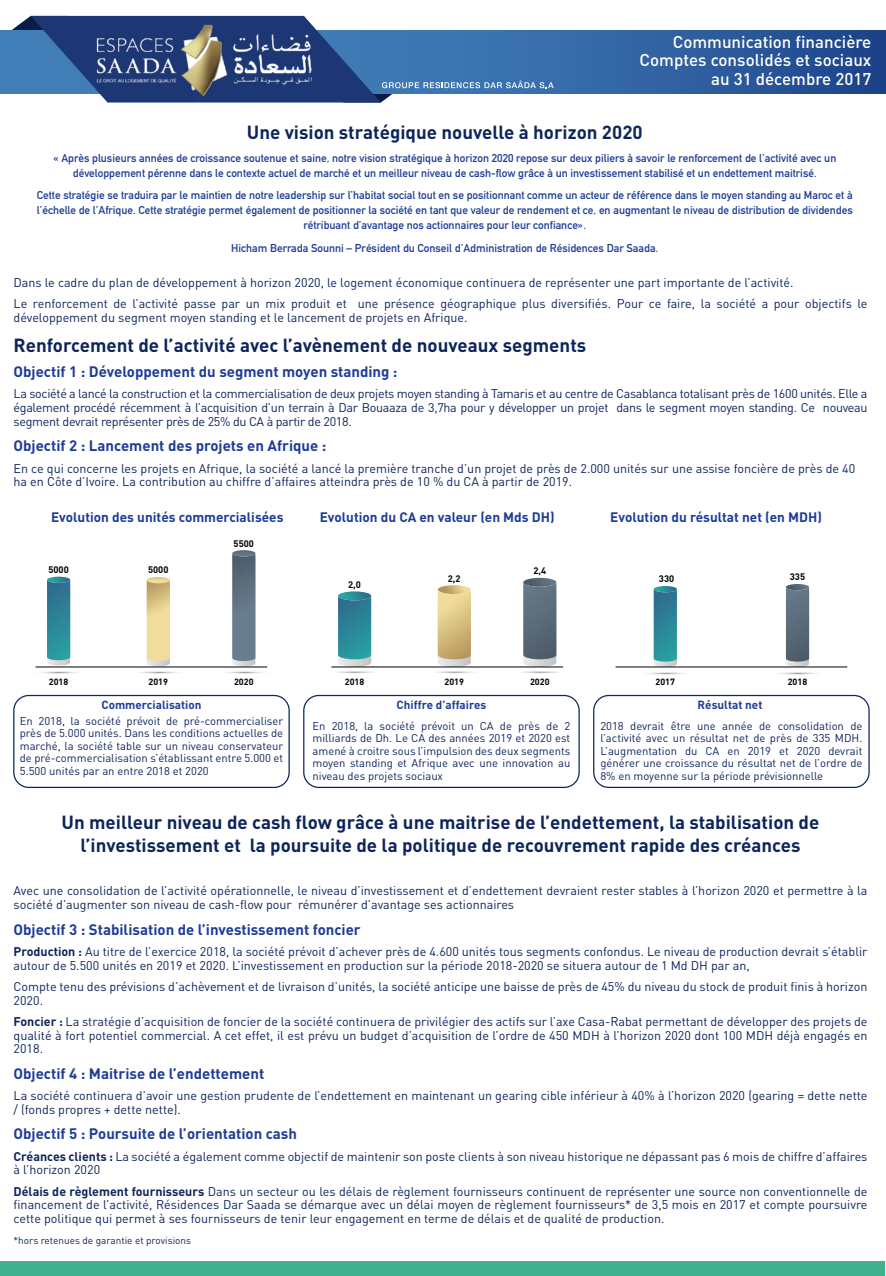
<style>
.page{position:relative;width:886px;height:1276px;background:#fff}
.page>*{position:absolute;margin:0;border:0;box-sizing:border-box;transform-origin:0 0}
.t1{font:700 18.75px/22.5px "DIN";color:#0d255b;text-align:center}
.t2{font:500 16.88px/18.8px "DIN";color:#fff;text-align:right}
.t3{font:700 15px "DIN";color:#1d3c98}
.t4{font:700 13.62px "DIN";color:#1d3c98}
.t5{font:12.5px/13.8px "DIN";color:#0d255b}
.t6{font:700 11.75px "DIN";color:#1d3c98}
.t7{font:700 11.25px/15px "DIN Alternate";color:#1d3c98;text-align:center}
.t8{font:11.25px/12.5px "DIN";color:#0d255b;text-align:justify}
.t9{font:10px "DIN";color:#0d255b}
.t10{font:700 9.38px "DIN";color:#000}
.t11{font:700 9px "DIN";color:#000}
.s1{font-weight:700}
</style>
<div class="page">
<svg style="left:0;top:30px;width:885px;height:64px;background:#2b5a9c"></svg>
<svg style="left:11px;top:16px;width:543px;height:87px;background:#5373a1"></svg>
<div style="left:0;top:1261px;width:885px;height:15px;background:#41b190"></div>
<svg style="left:638px;top:671px;width:55px;height:4px"></svg>
<svg style="left:770px;top:671px;width:55px;height:4px"></svg>
<svg style="left:654px;top:586px;width:23px;height:81px;background:#398c9c"></svg>
<svg style="left:786px;top:584px;width:23px;height:83px;background:#63727f"></svg>
<svg style="left:327px;top:670px;width:55px;height:3px"></svg>
<svg style="left:427px;top:670px;width:55px;height:3px"></svg>
<svg style="left:512px;top:670px;width:55px;height:3px"></svg>
<svg style="left:31px;top:670px;width:55px;height:4px"></svg>
<svg style="left:131px;top:670px;width:55px;height:4px"></svg>
<svg style="left:217px;top:670px;width:55px;height:4px"></svg>
<svg style="left:47px;top:577px;width:23px;height:88px;background:#378c9c"></svg>
<svg style="left:147px;top:577px;width:23px;height:89px;background:#e5d096"></svg>
<svg style="left:232px;top:550px;width:23px;height:116px;background:#6a7b89"></svg>
<svg style="left:338px;top:591px;width:33px;height:76px;background:#42919f"></svg>
<svg style="left:438px;top:585px;width:33px;height:82px;background:#d6c089"></svg>
<svg style="left:523px;top:578px;width:33px;height:89px;background:#677682"></svg>
<div style="left:13px;top:695px;width:277px;height:93px;border:1px solid #0d255b;border-radius:15px"></div>
<div style="left:303px;top:695px;width:277px;height:93px;border:1px solid #0d255b;border-radius:15px"></div>
<div style="left:593px;top:695px;width:277px;height:93px;border:1px solid #0d255b;border-radius:15px"></div>
<hr style="left:36px;top:667px;width:231px;height:1px;background:#000">
<hr style="left:331px;top:667px;width:232px;height:1px;background:#000">
<hr style="left:615px;top:667px;width:232px;height:1px;background:#000">
<h2 class="t2" style="left:640px;top:32px;width:233px">Communication financière<br>Comptes consolidés et sociaux au 31 décembre 2017</h2>
<h1 class="t1" style="left:247px;top:120px;width:397px">Une vision stratégique nouvelle à horizon 2020</h1>
<p class="t7" style="left:53px;top:149px;width:784px">« Après plusieurs années de croissance soutenue et saine, notre vision stratégique à horizon 2020 repose sur deux piliers à savoir le renforcement de l’activité avec un développement pérenne dans le contexte actuel de marché et un meilleur niveau de cash-flow grâce à un investissement stabilisé et un endettement maitrisé.</p>
<p class="t7" style="left:37px;top:187px;width:817px">Cette stratégie se traduira par le maintien de notre leadership sur l’habitat social tout en se positionnant comme un acteur de référence dans le moyen standing au Maroc et à l’échelle de l’Afrique. Cette stratégie permet également de positionner la société en tant que valeur de rendement et ce, en augmentant le niveau de distribution de dividendes rétribuant d’avantage nos actionnaires pour leur confiance».</p>
<p class="t7" style="left:231px;top:239px;width:429px">Hicham Berrada Sounni – Président du Conseil d’Administration de Résidences Dar Saada.</p>
<p class="t5" style="left:14px;top:271px;width:855px;line-height:21.2px">Dans le cadre du plan de développement à horizon 2020, le logement économique continuera de représenter une part importante de l’activité.<br>Le renforcement de l’activité passe par un mix produit et une présence géographique plus diversifiés. Pour ce faire, la société a pour objectifs le</p>
<p class="t5" style="left:14px;top:310px;width:455px">développement du segment moyen standing et le lancement de projets en Afrique.</p>
<h1 class="t1" style="left:14px;top:333px;width:574px">Renforcement de l’activité avec l’avènement de nouveaux segments</h1>
<p class="t3" style="left:14px;top:362px;width:385px">Objectif 1 : Développement du segment moyen standing :</p>
<p class="t5" style="left:14px;top:387px;width:855px;text-align:justify">La société a lancé la construction et la commercialisation de deux projets moyen standing à Tamaris et au centre de Casablanca totalisant près de 1600 unités. Elle a également procédé récemment à l’acquisition d’un terrain à Dar Bouaaza de 3,7ha pour y développer un projet dans le segment moyen standing. Ce nouveau segment devrait représenter près de 25% du CA à partir de 2018.</p>
<p class="t3" style="left:14px;top:436px;width:314px">Objectif 2 : Lancement des projets en Afrique :</p>
<p class="t5" style="left:14px;top:461px;width:843px">En ce qui concerne les projets en Afrique, la société a lancé la première tranche d’un projet de près de 2.000 unités sur une assise foncière de près de 40 ha en Côte d’Ivoire. La contribution au chiffre d’affaires atteindra près de 10 % du CA à partir de 2019.</p>
<p class="t4" style="left:51px;top:508px;width:234px">Evolution des unités commercialisées</p>
<p class="t4" style="left:320px;top:508px;width:236px">Evolution du CA en valeur (en Mds DH)</p>
<p class="t4" style="left:610px;top:508px;width:213px">Evolution du résultat net (en MDH)</p>
<p class="t10" style="left:48px;top:563px;width:22px">5000</p>
<p class="t10" style="left:148px;top:564px;width:22px">5000</p>
<p class="t10" style="left:234px;top:537px;width:22px">5500</p>
<p class="t10" style="left:348px;top:579px;width:14px">2,0</p>
<p class="t10" style="left:448px;top:572px;width:14px">2,2</p>
<p class="t10" style="left:533px;top:565px;width:14px">2,4</p>
<p class="t10" style="left:659px;top:572px;width:17px">330</p>
<p class="t10" style="left:790px;top:570px;width:17px">335</p>
<p class="t11" style="left:49px;top:675px;width:21px">2018</p>
<p class="t11" style="left:149px;top:675px;width:21px">2019</p>
<p class="t11" style="left:234px;top:675px;width:21px">2020</p>
<p class="t11" style="left:345px;top:675px;width:21px">2018</p>
<p class="t11" style="left:444px;top:675px;width:21px">2019</p>
<p class="t11" style="left:530px;top:675px;width:21px">2020</p>
<p class="t11" style="left:655px;top:675px;width:21px">2017</p>
<p class="t11" style="left:788px;top:675px;width:21px">2018</p>
<p class="t6" style="left:101px;top:697px;width:102px">Commercialisation</p>
<p class="t6" style="left:397px;top:697px;width:91px">Chiffre d’affaires</p>
<p class="t6" style="left:698px;top:697px;width:66px">Résultat net</p>
<p class="t8" style="left:20px;top:714px;width:265px">En 2018, la société prévoit de pré-commercialiser près de 5.000 unités. Dans les conditions actuelles de marché, la société table sur un niveau conservateur de pré-commercialisation s’établissant entre 5.000 et 5.500 unités par an entre 2018 et 2020</p>
<p class="t8" style="left:313px;top:719px;width:259px">En 2018, la société prévoit un CA de près de 2 milliards de Dh. Le CA des années 2019 et 2020 est amené à croitre sous l’impulsion des deux segments moyen standing et Afrique avec une innovation au niveau des projets sociaux</p>
<p class="t8" style="left:600px;top:719px;width:264px">2018 devrait être une année de consolidation de l’activité avec un résultat net de près de 335 MDH.<br>L’augmentation du CA en 2019 et 2020 devrait générer une croissance du résultat net de l’ordre de 8% en moyenne sur la période prévisionnelle</p>
<h1 class="t1" style="left:62px;top:810px;width:759px">Un meilleur niveau de cash flow grâce à une maitrise de l’endettement, la stabilisation de l’investissement et la poursuite de la politique de recouvrement rapide des créances</h1>
<p class="t5" style="left:14px;top:883px;width:855px">Avec une consolidation de l’activité opérationnelle, le niveau d’investissement et d’endettement devraient rester stables à l’horizon 2020 et permettre à la société d’augmenter son niveau de cash-flow pour rémunérer d’avantage ses actionnaires</p>
<p class="t3" style="left:14px;top:919px;width:349px">Objectif 3 : Stabilisation de l’investissement foncier</p>
<p class="t5" style="left:14px;top:944px;width:855px"><span class="s1">Production :</span> Au titre de l’exercice 2018, la société prévoit d’achever près de 4.600 unités tous segments confondus. Le niveau de production devrait s’établir autour de 5.500 unités en 2019 et 2020. L’investissement en production sur la période 2018-2020 se situera autour de 1 Md DH par an,</p>
<p class="t5" style="left:14px;top:979px;width:855px">Compte tenu des prévisions d’achèvement et de livraison d’unités, la société anticipe une baisse de près de 45% du niveau du stock de produit finis à horizon<br>2020.</p>
<p class="t5" style="left:14px;top:1014px;width:855px;text-align:justify"><span class="s1">Foncier :</span> La stratégie d’acquisition de foncier de la société continuera de privilégier des actifs sur l’axe Casa-Rabat permettant de développer des projets de qualité à fort potentiel commercial. A cet effet, il est prévu un budget d’acquisition de l’ordre de 450 MDH à l’horizon 2020 dont 100 MDH déjà engagés en 2018.</p>
<p class="t3" style="left:14px;top:1063px;width:252px">Objectif 4 : Maitrise de l’endettement</p>
<p class="t5" style="left:14px;top:1088px;width:855px">La société continuera d’avoir une gestion prudente de l’endettement en maintenant un gearing cible inférieur à 40% à l’horizon 2020 (gearing = dette nette / (fonds propres + dette nette).</p>
<p class="t3" style="left:14px;top:1124px;width:285px">Objectif 5 : Poursuite de l’orientation cash</p>
<p class="t5" style="left:14px;top:1149px;width:855px"><span class="s1">Créances clients :</span> La société a également comme objectif de maintenir son poste clients à son niveau historique ne dépassant pas 6 mois de chiffre d’affaires à l’horizon 2020</p>
<p class="t5" style="left:14px;top:1184px;width:855px;text-align:justify"><span class="s1">Délais de règlement fournisseurs</span> Dans un secteur ou les délais de règlement fournisseurs continuent de représenter une source non conventionnelle de financement de l’activité, Résidences Dar Saada se démarque avec un délai moyen de règlement fournisseurs* de 3,5 mois en 2017 et compte poursuivre cette politique qui permet à ses fournisseurs de tenir leur engagement en terme de délais et de qualité de production.</p>
<p class="t9" style="left:14px;top:1234px;width:179px">*hors retenues de garantie et provisions</p>
</div>
